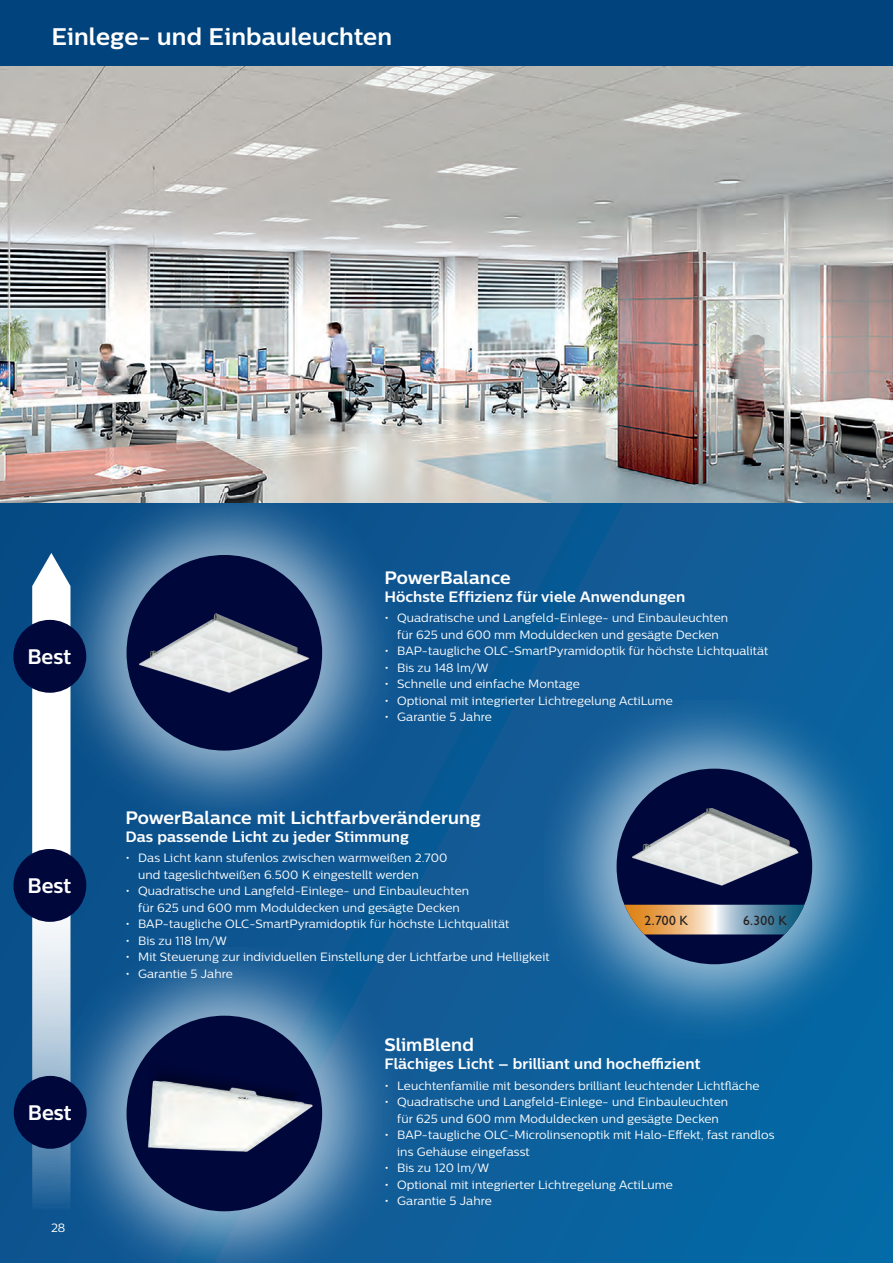
<style>
.page{position:relative;width:893px;height:1263px;background:#fff}
.page>*{position:absolute;margin:0;border:0;box-sizing:border-box;transform-origin:0 0}
._01_Body_text_Light{font:700 24px "Centrale Sans";letter-spacing:.005em;color:#fff}
.Data_6_5pt{font:700 21px "Centrale Sans";color:#fff;scale:.96 1}
._01_Body_text_Light-2{font:700 18px "Centrale Sans";letter-spacing:.005em;color:#fff}
._01_Body_text_Light-3{font:700 15px "Centrale Sans";letter-spacing:.005em;color:#fff}
.t1{font:13.5px "Gill Alt One";letter-spacing:.03em;color:#231f20}
._01_Body_text_Light-4{font:12px/16.5px "Centrale Sans";letter-spacing:.005em;color:#fff;text-align:center}
</style>
<div class="page">
<div style="left:0;top:0;width:893px;height:72px;background:#01437c"></div>
<div style="left:0;top:67px;width:893px;height:1196px;background:linear-gradient(to right,#0e4f8a,#0a65a1)"></div>
<img style="left:0;top:67px;width:893px;height:436px">
<img style="left:60px;top:487px;width:340px;height:340px">
<img style="left:127px;top:555px;width:195px;height:196px;border-radius:98px">
<img style="left:60px;top:947px;width:340px;height:316px">
<img style="left:127px;top:1016px;width:195px;height:195px;border-radius:98px">
<img style="left:544px;top:701px;width:340px;height:340px">
<svg style="left:32px;top:553px;width:38px;height:656px"></svg>
<div style="left:13px;top:620px;width:73px;height:73px;background:#00073b;border-radius:50%"></div>
<div style="left:14px;top:1076px;width:73px;height:73px;background:#00073b;border-radius:50%"></div>
<div style="left:13px;top:849px;width:73px;height:73px;background:#00073b;border-radius:50%"></div>
<div style="left:617px;top:769px;width:195px;height:195px;background:#00073b;border-radius:50%"></div>
<img style="left:619px;top:808px;width:195px;height:142px">
<p class="_01_Body_text_Light" style="left:51px;top:22px;width:342px">Einlege- und Einbauleuchten</p>
<p class="Data_6_5pt" style="left:28px;top:644px;width:47px">Best</p>
<p class="Data_6_5pt" style="left:28px;top:873px;width:47px">Best</p>
<p class="Data_6_5pt" style="left:28px;top:1100px;width:47px">Best</p>
<p class="_01_Body_text_Light-4" style="left:51px;top:1219px;width:16px">28</p>
<p class="_01_Body_text_Light-2" style="left:384px;top:566px;width:128px">PowerBalance</p>
<p class="_01_Body_text_Light-3" style="left:384px;top:587px;width:302px">Höchste Effizienz für viele Anwendungen</p>
<p class="_01_Body_text_Light-4" style="left:384px;top:610px;width:345px">• Quadratische und Langfeld-Einlege- und Einbauleuchten für 625 und 600 mm Moduldecken und gesägte Decken</p>
<p class="_01_Body_text_Light-4" style="left:384px;top:643px;width:385px">• BAP-taugliche OLC-SmartPyramidoptik für höchste Lichtqualität</p>
<p class="_01_Body_text_Light-4" style="left:384px;top:659px;width:106px">• Bis zu 148 lm/W</p>
<p class="_01_Body_text_Light-4" style="left:384px;top:676px;width:197px">• Schnelle und einfache Montage</p>
<p class="_01_Body_text_Light-4" style="left:384px;top:692px;width:290px">• Optional mit integrierter Lichtregelung ActiLume</p>
<p class="_01_Body_text_Light-4" style="left:384px;top:709px;width:109px">• Garantie 5 Jahre</p>
<p class="_01_Body_text_Light-2" style="left:125px;top:806px;width:357px">PowerBalance mit Lichtfarbveränderung</p>
<p class="_01_Body_text_Light-3" style="left:125px;top:827px;width:285px">Das passende Licht zu jeder Stimmung</p>
<p class="_01_Body_text_Light-4" style="left:138px;top:850px;width:311px;text-align:left;text-indent:-13px">• Das Licht kann stufenlos zwischen warmweißen 2.700 und tageslichtweißen 6.500 K eingestellt werden</p>
<p class="_01_Body_text_Light-4" style="left:125px;top:883px;width:345px">• Quadratische und Langfeld-Einlege- und Einbauleuchten für 625 und 600 mm Moduldecken und gesägte Decken</p>
<p class="_01_Body_text_Light-4" style="left:125px;top:916px;width:385px">• BAP-taugliche OLC-SmartPyramidoptik für höchste Lichtqualität</p>
<p class="_01_Body_text_Light-4" style="left:125px;top:932px;width:103px">• Bis zu 118 lm/W</p>
<p class="_01_Body_text_Light-4" style="left:125px;top:949px;width:426px">• Mit Steuerung zur individuellen Einstellung der Lichtfarbe und Helligkeit</p>
<p class="_01_Body_text_Light-4" style="left:125px;top:965px;width:109px">• Garantie 5 Jahre</p>
<p class="t1" style="left:645px;top:912px;width:45px">2.700 K</p>
<p class="t1" style="left:743px;top:912px;width:46px">6.300 K</p>
<p class="_01_Body_text_Light-2" style="left:384px;top:1033px;width:91px">SlimBlend</p>
<p class="_01_Body_text_Light-3" style="left:384px;top:1054px;width:318px">Flächiges Licht – brilliant und hocheffizient</p>
<p class="_01_Body_text_Light-4" style="left:384px;top:1077px;width:377px">• Leuchtenfamilie mit besonders brilliant leuchtender Lichtfläche</p>
<p class="_01_Body_text_Light-4" style="left:384px;top:1093px;width:345px">• Quadratische und Langfeld-Einlege- und Einbauleuchten für 625 und 600 mm Moduldecken und gesägte Decken</p>
<p class="_01_Body_text_Light-4" style="left:397px;top:1126px;width:379px;text-align:left;text-indent:-13px">• BAP-taugliche OLC-Microlinsenoptik mit Halo-Effekt, fast randlos ins Gehäuse eingefasst</p>
<p class="_01_Body_text_Light-4" style="left:384px;top:1159px;width:106px">• Bis zu 120 lm/W</p>
<p class="_01_Body_text_Light-4" style="left:384px;top:1176px;width:290px">• Optional mit integrierter Lichtregelung ActiLume</p>
<p class="_01_Body_text_Light-4" style="left:384px;top:1192px;width:109px">• Garantie 5 Jahre</p>
</div>
